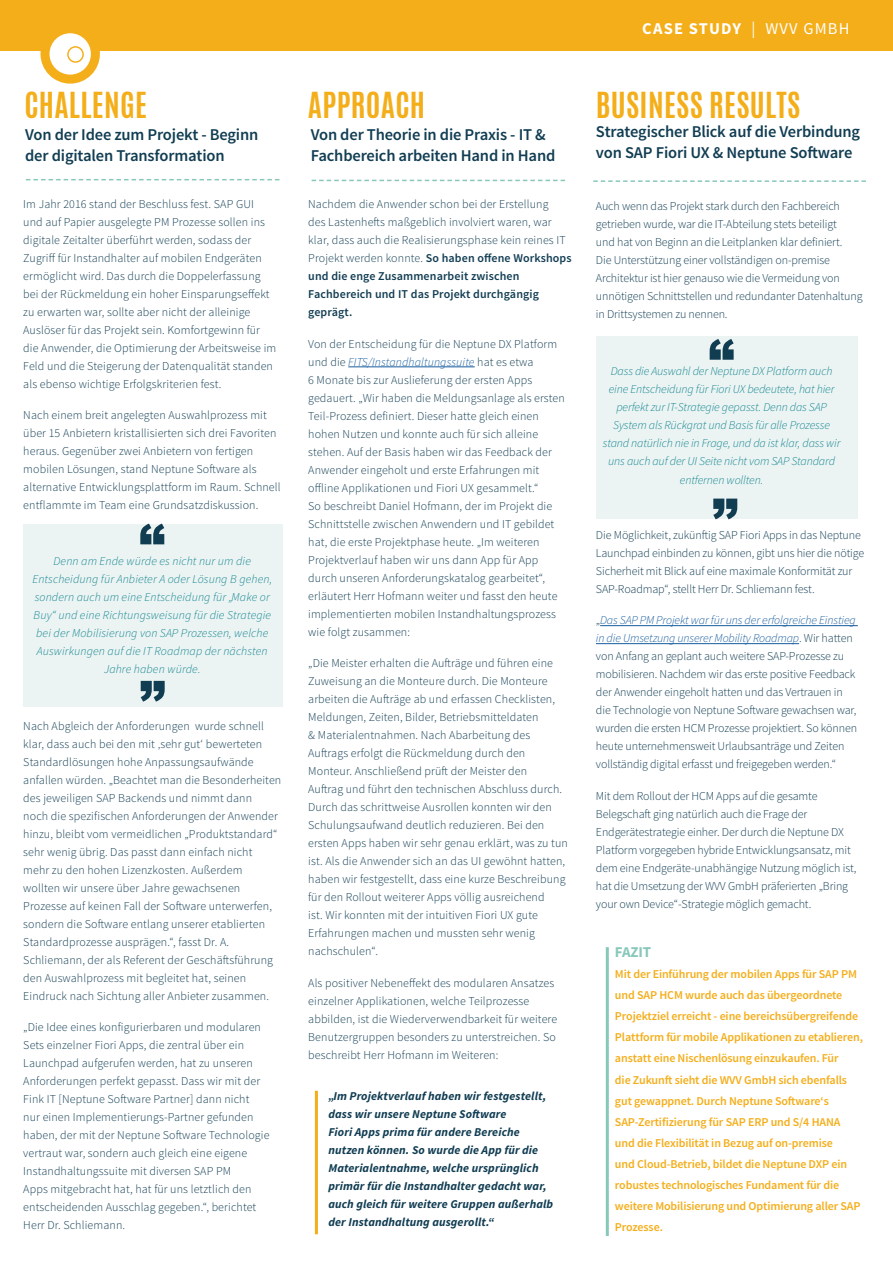
<style>
.page{position:relative;width:893px;height:1263px;background:#fff}
.page>*{position:absolute;margin:0;border:0;box-sizing:border-box;transform-origin:0 0}
.heading{font:700 30px "Antonio";letter-spacing:.01em;color:#f4ae1a}
.heading-2{font:600 16.5px/21px "Source Sans Pro";letter-spacing:-.01em;color:#113d53}
.t1{font:700 16.5px "Source Sans Pro";letter-spacing:.07em;color:#fff}
.heading-3{font:700 15px "Source Sans Pro";letter-spacing:-.01em;color:#88c8bb}
.main_text{font:300 12px/18px "Source Sans Pro";letter-spacing:.01em;color:#113d53}
.main_text-2{font:300 12px/18px "Source Sans Pro";letter-spacing:-.01em;color:#113d53}
.heading-4{font:600 12px/21px "Source Sans Pro";letter-spacing:-.01em;color:#f4ae1a}
.main_text-3{font:italic 700 12px/18px "Source Sans Pro";letter-spacing:.01em;color:#113d53}
.main_text-4{font:italic 300 12px/18px "Source Sans Pro";letter-spacing:-.01em;color:#118391;text-align:center}
.main_text-5{font:italic 300 12px/18px "Source Sans Pro";letter-spacing:.01em;color:#118391;text-align:center}
.s1{font-weight:600}
.s2{font-style:italic;color:#175d9e}
.s3{font-weight:400}
</style>
<div class="page">
<div style="left:0;top:0;width:893px;height:50px;background:#f4ae1a"></div>
<div style="left:40px;top:24px;width:60px;height:60px;background:#f4ae1a;border-radius:50%"></div>
<div style="left:50px;top:33px;width:41px;height:42px;background:#fff;border-radius:50%"></div>
<svg style="left:67px;top:46px;width:17px;height:17px"></svg>
<svg style="left:26px;top:179px;width:253px;height:1px"></svg>
<svg style="left:312px;top:180px;width:253px;height:1px"></svg>
<hr style="left:348px;top:367px;width:127px;height:1px;background:#175d9e">
<svg style="left:593px;top:180px;width:273px;height:2px"></svg>
<hr style="left:600px;top:625px;width:258px;height:1px;background:#175d9e">
<hr style="left:596px;top:643px;width:203px;height:1px;background:#175d9e">
<hr style="left:315px;top:1091px;width:3px;height:143px;background:#f4ae1a">
<div style="left:596px;top:336px;width:262px;height:183px;background:#ebf4f2"></div>
<div style="left:23px;top:524px;width:259px;height:182px;background:#ebf4f2"></div>
<svg style="left:710px;top:339px;width:24px;height:21px"></svg>
<svg style="left:140px;top:524px;width:24px;height:20px"></svg>
<svg style="left:713px;top:499px;width:24px;height:20px"></svg>
<svg style="left:141px;top:681px;width:24px;height:21px"></svg>
<hr style="left:606px;top:947px;width:3px;height:289px;background:#88c8bb">
<p class="heading" style="left:24px;top:82px;width:124px">CHALLENGE</p>
<p class="heading" style="left:308px;top:82px;width:119px">APPROACH</p>
<p class="heading-2" style="left:25px;top:124px;width:235px">Von der Idee zum Projekt - Beginn der digitalen Transformation</p>
<p class="heading-2" style="left:311px;top:124px;width:246px">Von der Theorie in die Praxis - IT &amp;<br>Fachbereich arbeiten Hand in Hand</p>
<p class="main_text" style="left:23px;top:195px;width:254px">Im Jahr 2016 stand der Beschluss fest. SAP GUI und auf Papier ausgelegte PM Prozesse sollen ins digitale Zeitalter überführt werden, sodass der Zugriff für Instandhalter auf mobilen Endgeräten ermöglicht wird. Das durch die Doppelerfassung bei der Rückmeldung ein hoher Einsparungseffekt zu erwarten war, sollte aber nicht der alleinige Auslöser für das Projekt sein. Komfortgewinn für die Anwender, die Optimierung der Arbeitsweise im Feld und die Steigerung der Datenqualität standen als ebenso wichtige Erfolgskriterien fest.</p>
<p class="main_text" style="left:23px;top:406px;width:259px">Nach einem breit angelegten Auswahlprozess mit über 15 Anbietern kristallisierten sich drei Favoriten heraus. Gegenüber zwei Anbietern von fertigen mobilen Lösungen, stand Neptune Software als alternative Entwicklungsplattform im Raum. Schnell entflammte im Team eine Grundsatzdiskussion.</p>
<p class="main_text-5" style="left:32px;top:552px;width:241px">Denn am Ende würde es nicht nur um die Entscheidung für Anbieter A oder Lösung B gehen, sondern auch um eine Entscheidung für „Make or Buy“ und eine Richtungsweisung für die Strategie bei der Mobilisierung von SAP Prozessen, welche Auswirkungen auf die IT Roadmap der nächsten Jahre haben würde.</p>
<p class="main_text" style="left:23px;top:717px;width:260px">Nach Abgleich der Anforderungen wurde schnell klar, dass auch bei den mit ‚sehr gut‘ bewerteten Standardlösungen hohe Anpassungsaufwände anfallen würden. „Beachtet man die Besonderheiten des jeweiligen SAP Backends und nimmt dann<br>noch die spezifischen Anforderungen der Anwender hinzu, bleibt vom vermeidlichen „Produktstandard“ sehr wenig übrig. Das passt dann einfach nicht mehr zu den hohen Lizenzkosten. Außerdem wollten wir unsere über Jahre gewachsenen Prozesse auf keinen Fall der Software unterwerfen, sondern die Software entlang unserer etablierten Standardprozesse ausprägen.“, fasst Dr. A.<br>Schliemann, der als Referent der Geschäftsführung den Auswahlprozess mit begleitet hat, seinen Eindruck nach Sichtung aller Anbieter zusammen.</p>
<p class="main_text" style="left:23px;top:1018px;width:248px">„Die Idee eines konfigurierbaren und modularen Sets einzelner Fiori Apps, die zentral über ein Launchpad aufgerufen werden, hat zu unseren Anforderungen perfekt gepasst. Dass wir mit der Fink IT [Neptune Software Partner] dann nicht<br>nur einen Implementierungs-Partner gefunden haben, der mit der Neptune Software Technologie vertraut war, sondern auch gleich eine eigene Instandhaltungssuite mit diversen SAP PM<br>Apps mitgebracht hat, hat für uns letztlich den entscheidenden Ausschlag gegeben.“, berichtet Herr Dr. Schliemann.</p>
<p class="main_text" style="left:308px;top:195px;width:265px">Nachdem die Anwender schon bei der Erstellung<br>des Lastenhefts maßgeblich involviert waren, war klar, dass auch die Realisierungsphase kein reines IT Projekt werden konnte. <span class="s1">So haben offene Workshops und die enge Zusammenarbeit zwischen Fachbereich und IT das Projekt durchgängig geprägt.</span></p>
<p class="main_text" style="left:308px;top:335px;width:258px">Von der Entscheidung für die Neptune DX Platform und die <span class="s2">FITS/Instandhaltungssuite</span> hat es etwa<br>6 Monate bis zur Auslieferung der ersten Apps gedauert. „Wir haben die Meldungsanlage als ersten Teil-Prozess definiert. Dieser hatte gleich einen hohen Nutzen und konnte auch für sich alleine stehen. Auf der Basis haben wir das Feedback der Anwender eingeholt und erste Erfahrungen mit offline Applikationen und Fiori UX gesammelt.“<br>So beschreibt Daniel Hofmann, der im Projekt die Schnittstelle zwischen Anwendern und IT gebildet hat, die erste Projektphase heute. „Im weiteren Projektverlauf haben wir uns dann App für App durch unseren Anforderungskatalog gearbeitet“, erläutert Herr Hofmann weiter und fasst den heute implementierten mobilen Instandhaltungsprozess wie folgt zusammen:</p>
<p class="main_text" style="left:308px;top:654px;width:261px">„Die Meister erhalten die Aufträge und führen eine Zuweisung an die Monteure durch. Die Monteure arbeiten die Aufträge ab und erfassen Checklisten, Meldungen, Zeiten, Bilder, Betriebsmitteldaten<br>&amp; Materialentnahmen. Nach Abarbeitung des Auftrags erfolgt die Rückmeldung durch den Monteur. Anschließend prüft der Meister den<br>Auftrag und führt den technischen Abschluss durch.<br>Durch das schrittweise Ausrollen konnten wir den Schulungsaufwand deutlich reduzieren. Bei den ersten Apps haben wir sehr genau erklärt, was zu tun ist. Als die Anwender sich an das UI gewöhnt hatten, haben wir festgestellt, dass eine kurze Beschreibung für den Rollout weiterer Apps völlig ausreichend<br>ist. Wir konnten mit der intuitiven Fiori UX gute Erfahrungen machen und mussten sehr wenig nachschulen“.</p>
<p class="main_text" style="left:308px;top:974px;width:250px">Als positiver Nebeneffekt des modularen Ansatzes einzelner Applikationen, welche Teilprozesse abbilden, ist die Wiederverwendbarkeit für weitere Benutzergruppen besonders zu unterstreichen. So beschreibt Herr Hofmann im Weiteren:</p>
<p class="main_text-3" style="left:328px;top:1087px;width:226px">„Im Projektverlauf haben wir festgestellt, dass wir unsere Neptune Software<br>Fiori Apps prima für andere Bereiche nutzen können. So wurde die App für die Materialentnahme, welche ursprünglich primär für die Instandhalter gedacht war, auch gleich für weitere Gruppen außerhalb der Instandhaltung ausgerollt.“</p>
<p class="t1" style="left:642px;top:18px;width:209px">CASE STUDY <span class="s3">| WVV GMBH</span></p>
<p class="heading" style="left:596px;top:82px;width:206px">BUSINESS RESULTS</p>
<p class="heading-2" style="left:596px;top:122px;width:266px">Strategischer Blick auf die Verbindung von SAP Fiori UX &amp; Neptune Software</p>
<p class="main_text-2" style="left:596px;top:197px;width:268px">Auch wenn das Projekt stark durch den Fachbereich getrieben wurde, war die IT-Abteilung stets beteiligt<br>und hat von Beginn an die Leitplanken klar definiert.<br>Die Unterstützung einer vollständigen on-premise Architektur ist hier genauso wie die Vermeidung von unnötigen Schnittstellen und redundanter Datenhaltung in Drittsystemen zu nennen.</p>
<p class="main_text-4" style="left:603px;top:362px;width:239px">Dass die Auswahl der Neptune DX Platform auch eine Entscheidung für Fiori UX bedeutete, hat hier perfekt zur IT-Strategie gepasst. Denn das SAP System als Rückgrat und Basis für alle Prozesse stand natürlich nie in Frage, und da ist klar, dass wir uns auch auf der UI Seite nicht vom SAP Standard</p>
<p class="main_text-4" style="left:680px;top:471px;width:85px">entfernen wollten.</p>
<p class="main_text-2" style="left:596px;top:526px;width:270px">Die Möglichkeit, zukünftig SAP Fiori Apps in das Neptune Launchpad einbinden zu können, gibt uns hier die nötige Sicherheit mit Blick auf eine maximale Konformität zur SAP-Roadmap“, stellt Herr Dr. Schliemann fest.</p>
<p class="main_text-2" style="left:596px;top:611px;width:263px">„<span class="s2">Das SAP PM Projekt war für uns der erfolgreiche Einstieg in die Umsetzung unserer Mobility Roadmap</span>. Wir hatten von Anfang an geplant auch weitere SAP-Prozesse zu mobilisieren. Nachdem wir das erste positive Feedback der Anwender eingeholt hatten und das Vertrauen in die Technologie von Neptune Software gewachsen war, wurden die ersten HCM Prozesse projektiert. So können heute unternehmensweit Urlaubsanträge und Zeiten vollständig digital erfasst und freigegeben werden.“</p>
<p class="main_text-2" style="left:596px;top:787px;width:262px">Mit dem Rollout der HCM Apps auf die gesamte Belegschaft ging natürlich auch die Frage der Endgerätestrategie einher. Der durch die Neptune DX Platform vorgegeben hybride Entwicklungsansatz, mit dem eine Endgeräte-unabhängige Nutzung möglich ist, hat die Umsetzung der WVV GmbH präferierten „Bring your own Device“-Strategie möglich gemacht.</p>
<p class="heading-3" style="left:615px;top:943px;width:38px">FAZIT</p>
<p class="heading-4" style="left:615px;top:964px;width:250px">Mit der Einführung der mobilen Apps für SAP PM und SAP HCM wurde auch das übergeordnete Projektziel erreicht - eine bereichsübergreifende Plattform für mobile Applikationen zu etablieren, anstatt eine Nischenlösung einzukaufen. Für<br>die Zukunft sieht die WVV GmbH sich ebenfalls gut gewappnet. Durch Neptune Software‘s SAP-Zertifizierung für SAP ERP und S/4 HANA und die Flexibilität in Bezug auf on-premise<br>und Cloud-Betrieb, bildet die Neptune DXP ein robustes technologisches Fundament für die weitere Mobilisierung und Optimierung aller SAP Prozesse.</p>
</div>
